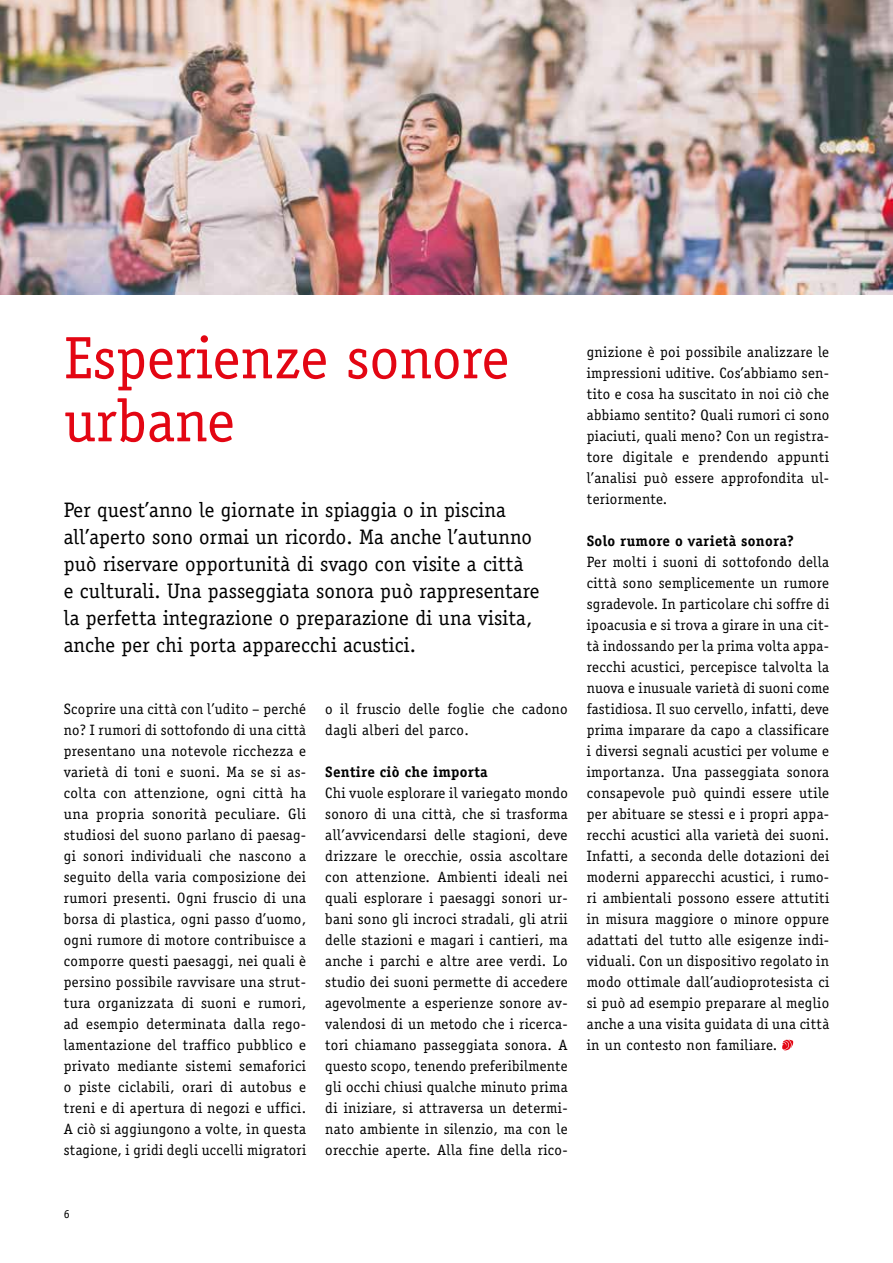
<style>
.page{position:relative;width:893px;height:1263px;background:#fff}
.page>*{position:absolute;margin:0;border:0;box-sizing:border-box;transform-origin:0 0}
.t1{font:60px/63px "Officina Serif";color:#e30613}
.t2{font:21px/27px "Officina Serif";letter-spacing:.005em;color:#000}
.t3{font:15px/21px "Officina Serif";letter-spacing:.02em;color:#000;text-align:justify}
.t4{font:700 15px "Officina Serif";letter-spacing:.02em;color:#000}
.t5{font:12px "Officina Serif";color:#000}
</style>
<div class="page">
<svg style="left:782px;top:1040px;width:11px;height:10px"></svg>
<img style="left:0;top:0;width:893px;height:294px">
<h1 class="t1" style="left:64px;top:327px;width:447px">Esperienze sonore urbane</h1>
<p class="t2" style="left:64px;top:497px;width:477px">Per quest’anno le giornate in spiaggia o in piscina all’aperto sono ormai un ricordo. Ma anche l’autunno può riservare opportunità di svago con visite a città<br>e culturali. Una passeggiata sonora può rappresentare la perfetta integrazione o preparazione di una visita, anche per chi porta apparecchi acustici.</p>
<p class="t3" style="left:64px;top:699px;width:244px">Scoprire una città con l’udito – perché no? I rumori di sottofondo di una città presentano una notevole ricchezza e varietà di toni e suoni. Ma se si as&shy;colta con attenzione, ogni città ha una propria sonorità peculiare. Gli studiosi del suono parlano di paesag&shy;gi sonori individuali che nascono a seguito della varia composizione dei rumori presenti. Ogni fruscio di una borsa di plastica, ogni passo d’uomo, ogni rumore di motore contribuisce a comporre questi paesaggi, nei quali è persino possibile ravvisare una strut&shy;tura organizzata di suoni e rumori, ad esempio determinata dalla rego&shy;lamentazione del traffico pubblico e privato mediante sistemi semaforici o piste ciclabili, orari di autobus e treni e di apertura di negozi e uffici.<br>A ciò si aggiungono a volte, in questa stagione, i gridi degli uccelli migratori</p>
<p class="t3" style="left:325px;top:699px;width:244px">o il fruscio delle foglie che cadono dagli alberi del parco.</p>
<p class="t4" style="left:325px;top:763px;width:164px">Sentire ciò che importa</p>
<p class="t3" style="left:325px;top:783px;width:244px">Chi vuole esplorare il variegato mondo sonoro di una città, che si trasforma all’avvicendarsi delle stagioni, deve drizzare le orecchie, ossia ascoltare con attenzione. Ambienti ideali nei quali esplorare i paesaggi sonori ur&shy;bani sono gli incroci stradali, gli atrii delle stazioni e magari i cantieri, ma anche i parchi e altre aree verdi. Lo studio dei suoni permette di accedere agevolmente a esperienze sonore av&shy;valendosi di un metodo che i ricerca&shy;tori chiamano passeggiata sonora. A questo scopo, tenendo preferibilmente gli occhi chiusi qualche minuto prima di iniziare, si attraversa un determi&shy;nato ambiente in silenzio, ma con le orecchie aperte. Alla fine della rico-</p>
<p class="t3" style="left:587px;top:342px;width:244px">gnizione è poi possibile analizzare le impressioni uditive. Cos’abbiamo sen&shy;tito e cosa ha suscitato in noi ciò che abbiamo sentito? Quali rumori ci sono piaciuti, quali meno? Con un registra&shy;tore digitale e prendendo appunti l’analisi può essere approfondita ul&shy;teriormente.</p>
<p class="t4" style="left:587px;top:532px;width:209px">Solo rumore o varietà sonora?</p>
<p class="t3" style="left:587px;top:552px;width:244px">Per molti i suoni di sottofondo della città sono semplicemente un rumore sgradevole. In particolare chi soffre di ipoacusia e si trova a girare in una cit&shy;tà indossando per la prima volta appa&shy;recchi acustici, percepisce talvolta la nuova e inusuale varietà di suoni come fastidiosa. Il suo cervello, infatti, deve prima imparare da capo a classificare i diversi segnali acustici per volume e importanza. Una passeggiata sonora consapevole può quindi essere utile per abituare se stessi e i propri appa&shy;recchi acustici alla varietà dei suoni.<br>Infatti, a seconda delle dotazioni dei moderni apparecchi acustici, i rumo&shy;ri ambientali possono essere attutiti in misura maggiore o minore oppure adattati del tutto alle esigenze indi&shy;viduali. Con un dispositivo regolato in modo ottimale dall’audioprotesista ci si può ad esempio preparare al meglio anche a una visita guidata di una città in un contesto non familiare.</p>
<p class="t5" style="left:64px;top:1207px;width:7px">6</p>
</div>
